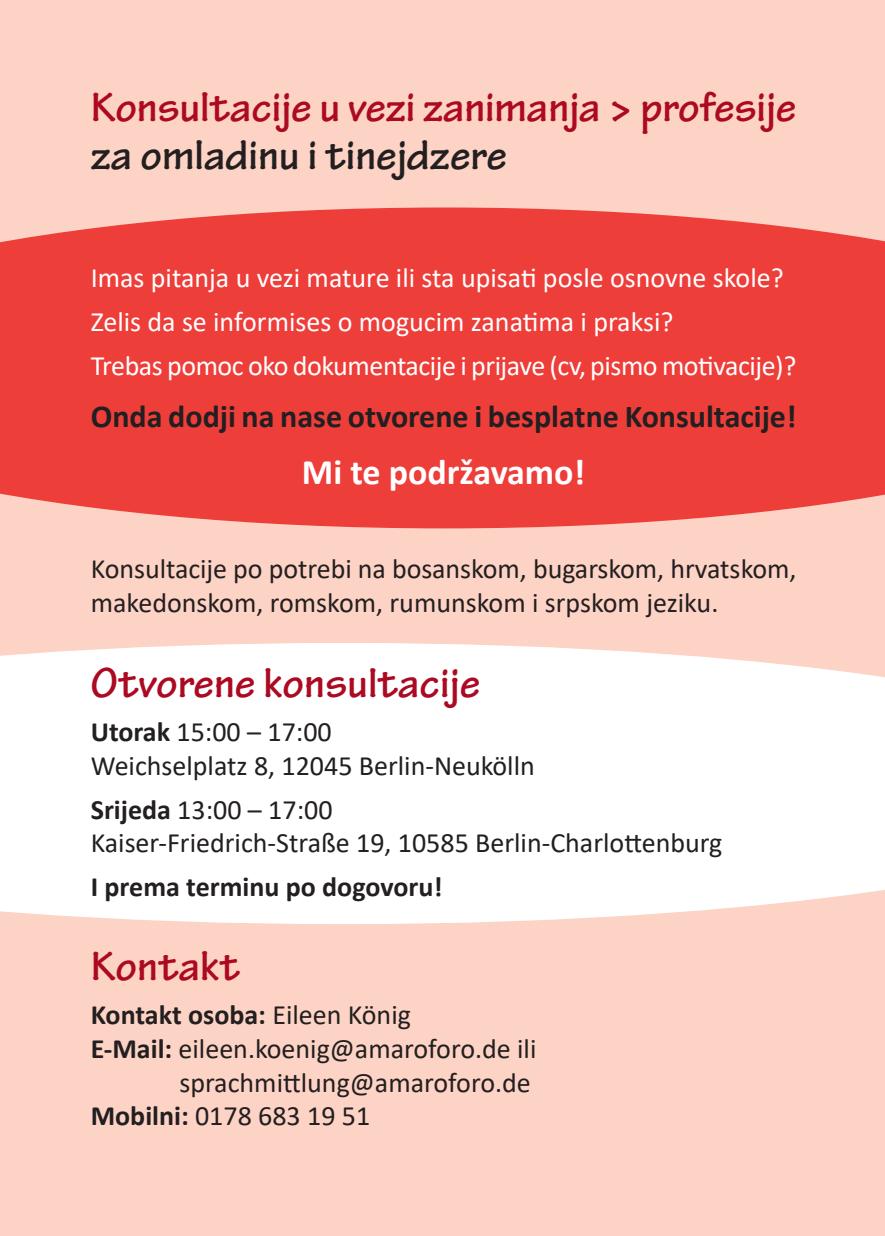
<style>
.page{position:relative;width:885px;height:1236px;background:#fff}
.page>*{position:absolute;margin:0;border:0;box-sizing:border-box;transform-origin:0 0}
.t1{font:700 44px "Tekton Pro";letter-spacing:-.005em;color:#ac0a22}
.t2{font:700 44px "Tekton Pro";color:#231f20}
.t3{font:700 36px "Calibri";color:#fff}
.t4{font:700 32px "Calibri";color:#231f20}
.t5{font:28px/33.6px "Calibri";color:#231f20}
.t6{font:28px "Calibri";letter-spacing:-.005em;color:#fff}
.t7{font:700 28px "Calibri";color:#231f20}
.s1{font-weight:700}
.s2{font-weight:400}
</style>
<div class="page">
<div style="left:0;top:0;width:884px;height:1236px;background:#fcd3c4"></div>
<div style="left:0;top:643px;width:884px;height:281px;background:#fff"></div>
<svg style="left:0;top:207px;width:884px;height:321px;background:#ee4843"></svg>
<p class="t1" style="left:91px;top:81px;width:707px">Konsultacije u vezi zanimanja &gt; profesije</p>
<p class="t2" style="left:91px;top:129px;width:418px">za omladinu i tinejdzere</p>
<p class="t6" style="left:91px;top:258px;width:694px">Imas pitanja u vezi mature ili sta upisati posle osnovne skole?</p>
<p class="t6" style="left:91px;top:302px;width:584px">Zelis da se informises o mogucim zanatima i praksi?</p>
<p class="t6" style="left:91px;top:346px;width:707px">Trebas pomoc oko dokumentacije i prijave (cv, pismo motivacije)?</p>
<p class="t4" style="left:91px;top:394px;width:707px">Onda dodji na nase otvorene i besplatne Konsultacije!</p>
<p class="t3" style="left:302px;top:447px;width:285px">Mi te podržavamo!</p>
<p class="t5" style="left:91px;top:551px;width:707px">Konsultacije po potrebi na bosanskom, bugarskom, hrvatskom, makedonskom, romskom, rumunskom i srpskom jeziku.</p>
<p class="t1" style="left:91px;top:657px;width:391px">Otvorene konsultacije</p>
<p class="t5" style="left:91px;top:714px;width:445px"><span class="s1">Utorak</span> 15:00 – 17:00<br>Weichselplatz 8, 12045 Berlin-Neukölln</p>
<p class="t5" style="left:91px;top:792px;width:633px"><span class="s1">Srijeda</span> 13:00 – 17:00<br>Kaiser-Friedrich-Straße 19, 10585 Berlin-Charlottenburg</p>
<p class="t7" style="left:91px;top:867px;width:353px">I prema terminu po dogovoru!</p>
<p class="t1" style="left:91px;top:941px;width:151px">Kontakt</p>
<p class="t7" style="left:91px;top:995px;width:321px">Kontakt osoba: <span class="s2">Eileen König</span></p>
<p class="t5" style="left:91px;top:1031px;width:447px;text-align:right"><span class="s1">E-Mail:</span> eileen.koenig@amaroforo.de ili sprachmittlung@amaroforo.de</p>
<p class="t5" style="left:91px;top:1098px;width:281px"><span class="s1">Mobilni:</span> 0178 683 19 51</p>
</div>
